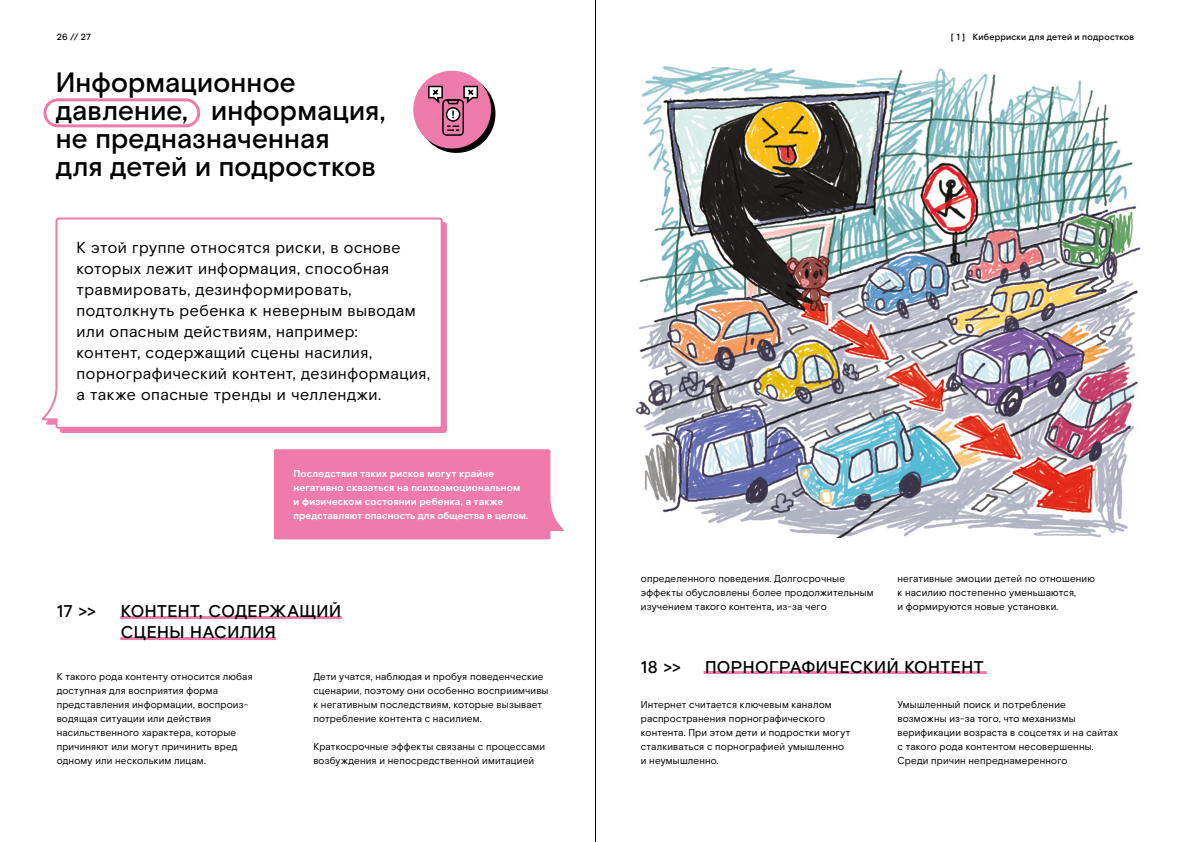
<style>
.page{position:relative;width:1191px;height:842px;background:#fff}
.page>*{position:absolute;margin:0;border:0;box-sizing:border-box;transform-origin:0 0}
.t1{font:500 28px/28px "Rostelecom Basis";letter-spacing:.01em;color:#000}
.t2{font:500 17px/21px "Rostelecom Basis";letter-spacing:.025em;color:#000}
.t3{font:16px/21px "Rostelecom Basis";letter-spacing:.03em;color:#000}
.t4{font:10px/14px "Rostelecom Basis";letter-spacing:.015em;color:#000}
.t5{font:700 10px/14px "Rostelecom Basis";letter-spacing:.02em;color:#fff}
.t6{font:500 9px "Rostelecom Basis";letter-spacing:.02em;color:#000}
</style>
<div class="page">
<svg style="left:417px;top:75px;width:78px;height:78px"></svg>
<div style="left:413px;top:71px;width:78px;height:77px;background:#ee7ba9;border-radius:50%"></div>
<div style="left:442px;top:99px;width:22px;height:37px;border:2px solid #000;border-radius:4px"></div>
<svg style="left:428px;top:85px;width:51px;height:47px"></svg>
<hr style="left:120px;top:616px;width:222px;height:3px;background:#ee7ba9">
<hr style="left:120px;top:637px;width:156px;height:3px;background:#ee7ba9">
<svg style="left:59px;top:221px;width:388px;height:212px;background:#ee7caa"></svg>
<svg style="left:41px;top:217px;width:402px;height:213px"></svg>
<div style="left:43px;top:98px;width:157px;height:29px;border:3px solid #ee7ba9;border-radius:13px"></div>
<div style="left:274px;top:449px;width:290px;height:90px;background:#ee7ba9"></div>
<hr style="left:703px;top:671px;width:283px;height:3px;background:#ee7ba9">
<hr style="left:595px;top:0;width:1px;height:842px;background:#000">
<img style="left:635px;top:66px;width:506px;height:471px">
<p class="t6" style="left:57px;top:32px;width:36px">26 // 27</p>
<p class="t6" style="left:951px;top:32px;width:185px">[ 1 ] Киберриски для детей и подростков</p>
<h1 class="t1" style="left:56px;top:69px;width:331px">Информационное давление, информация, не предназначенная<br>для детей и подростков</h1>
<p class="t3" style="left:77px;top:237px;width:355px">К этой группе относятся риски, в основе которых лежит информация, способная травмировать, дезинформировать, подтолкнуть ребенка к неверным выводам или опасным действиям, например:<br>контент, содержащий сцены насилия, порнографический контент, дезинформация, а также опасные тренды и челленджи.</p>
<p class="t5" style="left:293px;top:467px;width:236px">Последствия таких рисков могут крайне негативно сказаться на психоэмоциональном и физическом состоянии ребенка, а также представляют опасность для общества в целом.</p>
<h2 class="t2" style="left:57px;top:601px;width:41px">17 &gt;&gt;</h2>
<h2 class="t2" style="left:121px;top:601px;width:222px">КОНТЕНТ, СОДЕРЖАЩИЙ<br>СЦЕНЫ НАСИЛИЯ</h2>
<p class="t4" style="left:57px;top:670px;width:197px">К такого рода контенту относится любая доступная для восприятия форма представления информации, воспроиз&shy;водящая ситуации или действия насильственного характера, которые причиняют или могут причинить вред одному или нескольким лицам.</p>
<p class="t4" style="left:313px;top:670px;width:237px">Дети учатся, наблюдая и пробуя поведенческие сценарии, поэтому они особенно восприимчивы к негативным последствиям, которые вызывает потребление контента с насилием.</p>
<p class="t4" style="left:313px;top:740px;width:233px">Краткосрочные эффекты связаны с процессами возбуждения и непосредственной имитацией</p>
<p class="t4" style="left:641px;top:572px;width:234px">определенного поведения. Долгосрочные эффекты обусловлены более продолжительным изучением такого контента, из-за чего</p>
<p class="t4" style="left:897px;top:572px;width:199px">негативные эмоции детей по отношению к насилию постепенно уменьшаются,<br>и формируются новые установки.</p>
<h2 class="t2" style="left:641px;top:657px;width:42px">18 &gt;&gt;</h2>
<h2 class="t2" style="left:705px;top:657px;width:280px">ПОРНОГРАФИЧЕСКИЙ КОНТЕНТ</h2>
<p class="t4" style="left:641px;top:698px;width:211px">Интернет считается ключевым каналом распространения порнографического контента. При этом дети и подростки могут сталкиваться с порнографией умышленно и неумышленно.</p>
<p class="t4" style="left:897px;top:698px;width:222px">Умышленный поиск и потребление<br>возможны из-за того, что механизмы верификации возраста в соцсетях и на сайтах с такого рода контентом несовершенны.<br>Среди причин непреднамеренного</p>
</div>
